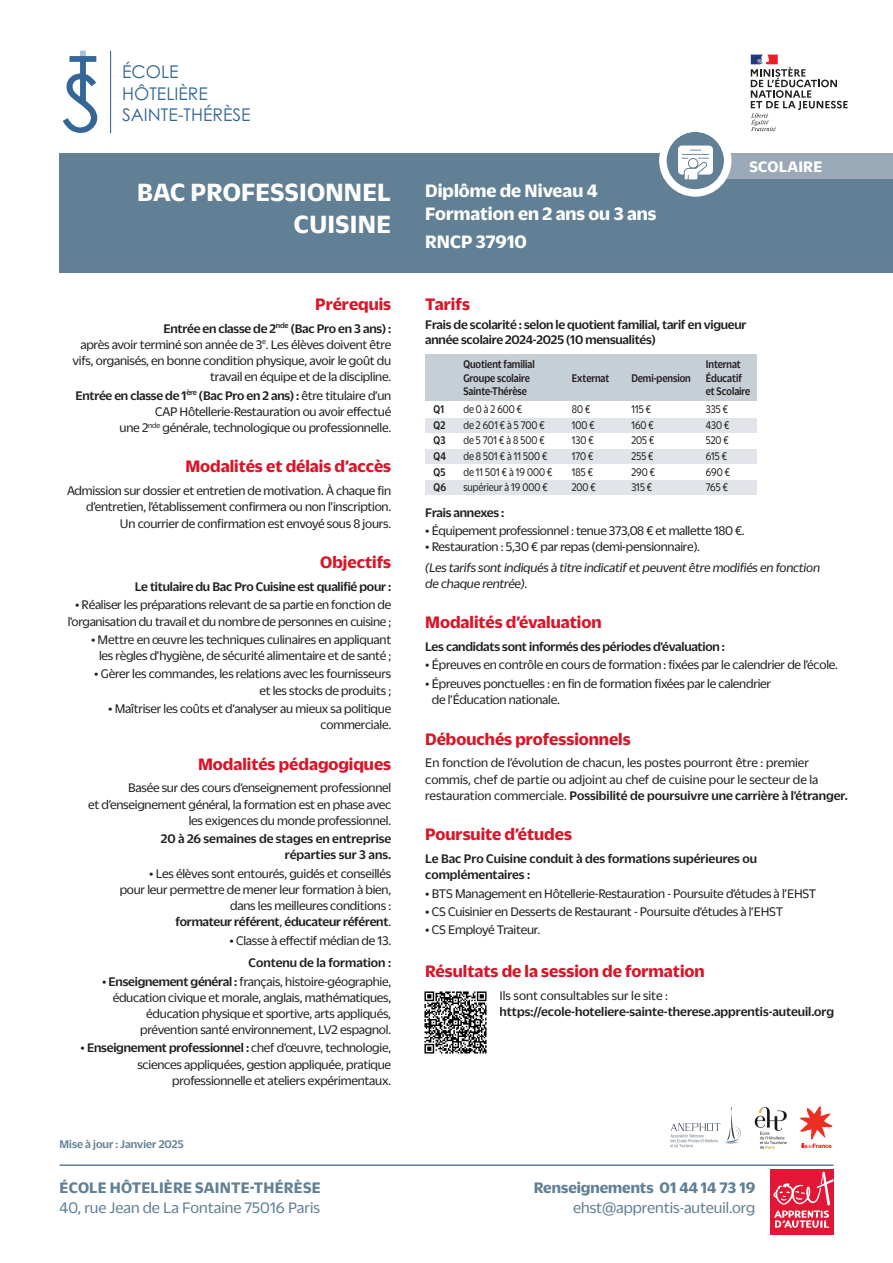
<style>
.page{position:relative;width:893px;height:1263px;background:#fff}
.page>*{position:absolute;margin:0;border:0;box-sizing:border-box;transform-origin:0 0}
.t1{font:78.9px "Century Gothic";color:#356796;scale:1.04 1}
.t2{font:700 27px/32.4px "Duplicate Sans";letter-spacing:.01em;color:#fff;text-align:right}
.t3{font:700 19.5px/23.4px "Duplicate Sans";color:#fff}
.t4{font:700 18px "Duplicate Sans";color:#d71729}
.t5{font:17.55px/21px "Century Gothic";color:#356796}
.t6{font:16.5px "Duplicate Sans";color:#618095}
.t7{font:700 16.5px "Duplicate Sans";letter-spacing:.01em;color:#618095}
.t8{font:700 16.5px "Duplicate Sans";letter-spacing:.01em;color:#fff}
.t9{font:13.5px/16.2px "Duplicate Sans";letter-spacing:-.015em;color:#231f20;text-align:right}
.t10{font:500 13.5px/16.2px "Duplicate Sans";letter-spacing:-.015em;color:#231f20}
.t11{font:italic 13.5px/16.2px "Duplicate Sans";letter-spacing:-.015em;color:#231f20}
.t12{font:12px "Duplicate Sans";color:#231f20;scale:.85 1}
.t13{font:500 12px "Duplicate Sans";color:#231f20;scale:.85 1}
.t14{font:500 12px "Duplicate Sans";color:#618095}
.s1{font-weight:500}
</style>
<div class="page">
<svg style="left:751px;top:55px;width:97px;height:76px"></svg>
<hr style="left:60px;top:1164px;width:773px;height:2px;background:#618095">
<div style="left:60px;top:153px;width:833px;height:119px;background:#618095"></div>
<div style="left:706px;top:153px;width:187px;height:26px;background:#99a9b8"></div>
<svg style="left:659px;top:132px;width:72px;height:65px"></svg>
<svg style="left:70px;top:51px;width:26px;height:52px"></svg>
<hr style="left:110px;top:51px;width:1px;height:82px;background:#356796">
<svg style="left:800px;top:1106px;width:32px;height:42px"></svg>
<img style="left:670px;top:1107px;width:71px;height:41px">
<img style="left:754px;top:1107px;width:33px;height:42px">
<div style="left:770px;top:1169px;width:63px;height:66px;background:#e21736"></div>
<svg style="left:773px;top:1171px;width:60px;height:57px"></svg>
<div style="left:425px;top:354px;width:332px;height:47px;background:#c6ced6"></div>
<div style="left:425px;top:418px;width:332px;height:15px;background:#e1e4e9"></div>
<div style="left:425px;top:449px;width:332px;height:15px;background:#e1e4e9"></div>
<div style="left:425px;top:480px;width:332px;height:15px;background:#e1e4e9"></div>
<img style="left:424px;top:991px;width:63px;height:63px">
<h1 class="t1" style="left:62px;top:75px;width:41px">S</h1>
<p class="t5" style="left:122px;top:64px;width:130px">ÉCOLE<br>HÔTELIÈRE<br>SAINTE-THÉRÈSE</p>
<h2 class="t2" style="left:137px;top:178px;width:256px">BAC PROFESSIONNEL<br>CUISINE</h2>
<h3 class="t4" style="left:315px;top:298px;width:77px">Prérequis</h3>
<p class="t9" style="left:72px;top:321px;width:320px"><span class="s1">Entrée en classe de 2</span><sup>nde</sup> <span class="s1">(Bac Pro en 3 ans) :<br></span>après avoir terminé son année de 3<sup>e</sup>. Les élèves doivent être vifs, organisés, en bonne condition physique, avoir le goût du travail en équipe et de la discipline.</p>
<p class="t9" style="left:75px;top:388px;width:317px"><span class="s1">Entrée en classe de 1</span><sup>ère</sup> <span class="s1">(Bac Pro en 2 ans) :</span> être titulaire d’un<br>CAP Hôtellerie-Restauration ou avoir effectué<br>une 2<sup>nde</sup> générale, technologique ou professionnelle.</p>
<h3 class="t4" style="left:185px;top:460px;width:207px">Modalités et délais d’accès</h3>
<p class="t9" style="left:67px;top:484px;width:326px">Admission sur dossier et entretien de motivation. À chaque fin d’entretien, l’établissement confirmera ou non l’inscription.<br>Un courrier de confirmation est envoyé sous 8 jours.</p>
<h3 class="t4" style="left:320px;top:556px;width:72px">Objectifs</h3>
<p class="t10" style="left:135px;top:579px;width:258px">Le titulaire du Bac Pro Cuisine est qualifié pour :</p>
<p class="t9" style="left:68px;top:598px;width:325px;text-align:center">• Réaliser les préparations relevant de sa partie en fonction de l’organisation du travail et du nombre de personnes en cuisine ;</p>
<p class="t9" style="left:91px;top:632px;width:302px;text-align:center">• Mettre en œuvre les techniques culinaires en appliquant les règles d’hygiène, de sécurité alimentaire et de santé ;</p>
<p class="t9" style="left:94px;top:667px;width:298px">• Gèrer les commandes, les relations avec les fournisseurs et les stocks de produits ;</p>
<p class="t9" style="left:108px;top:701px;width:285px">• Maîtriser les coûts et d’analyser au mieux sa politique commerciale.</p>
<h3 class="t4" style="left:198px;top:757px;width:195px">Modalités pédagogiques</h3>
<p class="t9" style="left:88px;top:781px;width:305px">Basée sur des cours d’enseignement professionnel<br>et d’enseignement général, la formation est en phase avec les exigences du monde professionnel.</p>
<p class="t10" style="left:161px;top:831px;width:232px;text-align:right">20 à 26 semaines de stages en entreprise réparties sur 3 ans.</p>
<p class="t9" style="left:120px;top:866px;width:273px">• Les élèves sont entourés, guidés et conseillés<br>pour leur permettre de mener leur formation à bien, dans les meilleures conditions :<br><span class="s1">formateur référent</span>, <span class="s1">éducateur référent</span>.</p>
<p class="t9" style="left:230px;top:933px;width:163px">• Classe à effectif médian de 13.</p>
<p class="t10" style="left:249px;top:955px;width:144px">Contenu de la formation :</p>
<p class="t9" style="left:102px;top:974px;width:291px">• <span class="s1">Enseignement général :</span> français, histoire-géographie, éducation civique et morale, anglais, mathématiques, éducation physique et sportive, arts appliqués, prévention santé environnement, LV2 espagnol.</p>
<p class="t9" style="left:81px;top:1041px;width:312px">• <span class="s1">Enseignement professionnel :</span> chef d’œuvre, technologie, sciences appliquées, gestion appliquée, pratique professionnelle et ateliers expérimentaux.</p>
<p class="t14" style="left:60px;top:1140px;width:126px">Mise à jour : Janvier 2025</p>
<p class="t7" style="left:60px;top:1182px;width:263px">ÉCOLE HÔTELIÈRE SAINTE-THÉRÈSE</p>
<p class="t6" style="left:60px;top:1201px;width:262px">40, rue Jean de La Fontaine 75016 Paris</p>
<h3 class="t3" style="left:425px;top:180px;width:233px">Diplôme de Niveau 4<br>Formation en 2 ans ou 3 ans</h3>
<h3 class="t3" style="left:425px;top:231px;width:103px">RNCP 37910</h3>
<p class="t8" style="left:749px;top:160px;width:74px">SCOLAIRE</p>
<h3 class="t4" style="left:425px;top:298px;width:46px">Tarifs</h3>
<p class="t10" style="left:425px;top:318px;width:323px;line-height:15px">Frais de scolarité : selon le quotient familial, tarif en vigueur année scolaire 2024-2025 (10 mensualités)</p>
<p class="t13" style="left:463px;top:360px;width:85px">Quotient familial</p>
<p class="t13" style="left:706px;top:360px;width:43px">Internat</p>
<p class="t13" style="left:463px;top:374px;width:80px">Groupe scolaire</p>
<p class="t13" style="left:572px;top:374px;width:46px">Externat</p>
<p class="t13" style="left:631px;top:374px;width:71px">Demi-pension</p>
<p class="t13" style="left:706px;top:374px;width:44px">Éducatif</p>
<p class="t13" style="left:463px;top:387px;width:76px">Sainte-Thérèse</p>
<p class="t13" style="left:706px;top:387px;width:54px">et Scolaire</p>
<p class="t13" style="left:434px;top:405px;width:14px">Q1</p>
<p class="t12" style="left:463px;top:405px;width:71px">de 0 à 2 600 €</p>
<p class="t12" style="left:572px;top:405px;width:23px">80 €</p>
<p class="t12" style="left:631px;top:405px;width:25px">115 €</p>
<p class="t12" style="left:706px;top:405px;width:28px">335 €</p>
<p class="t13" style="left:434px;top:421px;width:15px">Q2</p>
<p class="t12" style="left:463px;top:421px;width:97px">de 2 601 € à 5 700 €</p>
<p class="t12" style="left:572px;top:421px;width:29px">100 €</p>
<p class="t12" style="left:631px;top:421px;width:28px">160 €</p>
<p class="t12" style="left:706px;top:421px;width:29px">430 €</p>
<p class="t13" style="left:434px;top:436px;width:15px">Q3</p>
<p class="t12" style="left:463px;top:436px;width:97px">de 5 701 € à 8 500 €</p>
<p class="t12" style="left:572px;top:436px;width:27px">130 €</p>
<p class="t12" style="left:631px;top:436px;width:29px">205 €</p>
<p class="t12" style="left:706px;top:436px;width:29px">520 €</p>
<p class="t13" style="left:434px;top:452px;width:16px">Q4</p>
<p class="t12" style="left:463px;top:452px;width:100px">de 8 501 € à 11 500 €</p>
<p class="t12" style="left:572px;top:452px;width:27px">170 €</p>
<p class="t12" style="left:631px;top:452px;width:28px">255 €</p>
<p class="t12" style="left:706px;top:452px;width:27px">615 €</p>
<p class="t13" style="left:434px;top:468px;width:15px">Q5</p>
<p class="t12" style="left:463px;top:468px;width:106px">de 11 501 € à 19 000 €</p>
<p class="t12" style="left:572px;top:468px;width:26px">185 €</p>
<p class="t12" style="left:631px;top:468px;width:29px">290 €</p>
<p class="t12" style="left:706px;top:468px;width:30px">690 €</p>
<p class="t13" style="left:434px;top:483px;width:16px">Q6</p>
<p class="t12" style="left:463px;top:483px;width:101px">supérieur à 19 000 €</p>
<p class="t12" style="left:572px;top:483px;width:30px">200 €</p>
<p class="t12" style="left:631px;top:483px;width:26px">315 €</p>
<p class="t12" style="left:706px;top:483px;width:28px">765 €</p>
<p class="t10" style="left:425px;top:505px;width:80px">Frais annexes :</p>
<p class="t9" style="left:425px;top:523px;width:321px">• Équipement professionnel : tenue 373,08 € et mallette 180 €.</p>
<p class="t9" style="left:425px;top:540px;width:276px">• Restauration : 5,30 € par repas (demi-pensionnaire).</p>
<p class="t11" style="left:425px;top:559px;width:396px">(Les tarifs sont indiqués à titre indicatif et peuvent être modifiés en fonction de chaque rentrée).</p>
<h3 class="t4" style="left:425px;top:616px;width:178px">Modalités d’évaluation</h3>
<p class="t10" style="left:425px;top:639px;width:301px">Les candidats sont informés des périodes d’évaluation :</p>
<p class="t9" style="left:425px;top:658px;width:414px">• Épreuves en contrôle en cours de formation : fixées par le calendrier de l’école.</p>
<p class="t9" style="left:432px;top:676px;width:341px;text-align:left;text-indent:-7px">• Épreuves ponctuelles : en fin de formation fixées par le calendrier de l’Éducation nationale.</p>
<h3 class="t4" style="left:425px;top:732px;width:207px">Débouchés professionnels</h3>
<p class="t9" style="left:425px;top:756px;width:424px;text-align:left">En fonction de l’évolution de chacun, les postes pourront être : premier commis, chef de partie ou adjoint au chef de cuisine pour le secteur de la restauration commerciale. <span class="s1">Possibilité de poursuivre une carrière à l’étranger.</span></p>
<h3 class="t4" style="left:425px;top:828px;width:148px">Poursuite d’études</h3>
<p class="t10" style="left:425px;top:851px;width:333px">Le Bac Pro Cuisine conduit à des formations supérieures ou complémentaires :</p>
<p class="t9" style="left:425px;top:886px;width:393px">• BTS Management en Hôtellerie-Restauration - Poursuite d’études à l’EHST</p>
<p class="t9" style="left:425px;top:904px;width:359px">• CS Cuisinier en Desserts de Restaurant - Poursuite d’études à l’EHST</p>
<p class="t9" style="left:425px;top:923px;width:117px">• CS Employé Traiteur.</p>
<h3 class="t4" style="left:425px;top:965px;width:281px">Résultats de la session de formation</h3>
<p class="t9" style="left:499px;top:988px;width:170px">Ils sont consultables sur le site :</p>
<p class="t10" style="left:499px;top:1004px;width:336px">https://ecole-hoteliere-sainte-therese.apprentis-auteuil.org</p>
<p class="t7" style="left:534px;top:1182px;width:223px">Renseignements 01 44 14 73 19</p>
<p class="t6" style="left:573px;top:1201px;width:184px">ehst@apprentis-auteuil.org</p>
</div>
